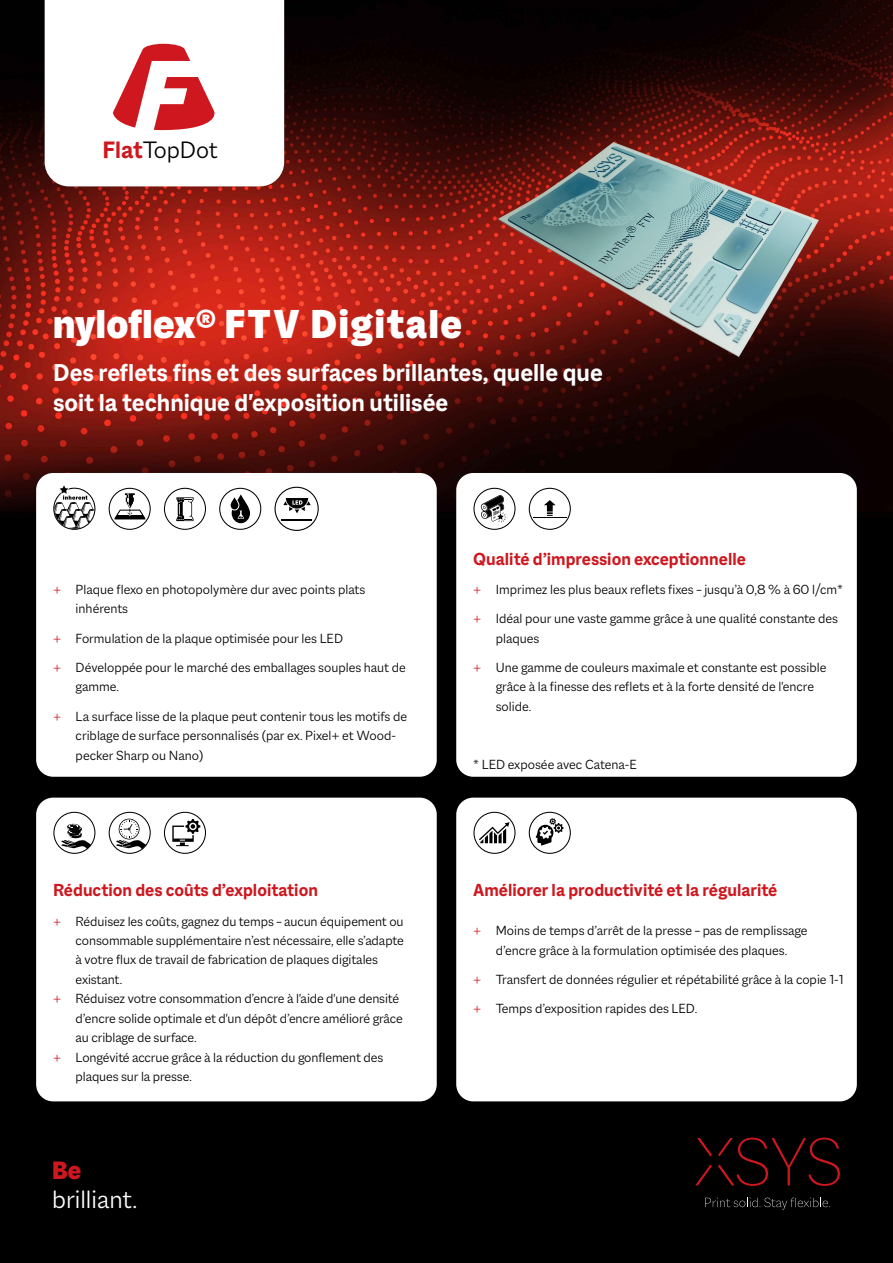
<style>
.page{position:relative;width:893px;height:1263px;background:#000}
.page>*{position:absolute;margin:0;border:0;box-sizing:border-box;transform-origin:0 0}
.t1{font:900 43.5px "Macklin Sans";letter-spacing:.04em;color:#fff}
.t2{font:300 27px "Macklin Sans";color:#fff}
.t3{font:900 27px "Macklin Sans";color:#ce171e}
.t4{font:700 26.25px/30px "Macklin Sans";color:#fff}
.t5{font:300 25.5px "Macklin Sans";color:#000}
.t6{font:700 18.75px "Macklin Sans";color:#ce171e}
.t7{font:300 14.25px/29.2px "Macklin Sans";letter-spacing:-.005em;color:#000}
.s1{font-weight:700;color:#ce171e}
.s2{color:#ce171e}
</style>
<div class="page">
<img style="left:0;top:0;width:893px;height:511px">
<svg style="left:45px;top:0;width:239px;height:186px;background:#f9e8e9"></svg>
<svg style="left:705px;top:1198px;width:125px;height:12px"></svg>
<svg style="left:697px;top:1138px;width:15px;height:18px"></svg>
<svg style="left:695px;top:1165px;width:17px;height:20px"></svg>
<svg style="left:718px;top:1137px;width:122px;height:49px"></svg>
<div style="left:36px;top:798px;width:401px;height:303px;background:#fff;border-radius:17px"></div>
<div style="left:36px;top:473px;width:401px;height:304px;background:#fff;border-radius:17px"></div>
<div style="left:456px;top:473px;width:401px;height:304px;background:#fff;border-radius:17px"></div>
<div style="left:456px;top:798px;width:401px;height:303px;background:#fff;border-radius:17px"></div>
<img style="left:424px;top:136px;width:436px;height:229px">
<svg style="left:53px;top:485px;width:43px;height:45px"></svg>
<svg style="left:164px;top:487px;width:42px;height:43px"></svg>
<svg style="left:108px;top:487px;width:43px;height:43px"></svg>
<svg style="left:219px;top:487px;width:42px;height:43px"></svg>
<svg style="left:473px;top:487px;width:43px;height:43px"></svg>
<svg style="left:528px;top:487px;width:43px;height:43px"></svg>
<hr style="left:534px;top:517px;width:33px;height:1px;background:#000">
<svg style="left:53px;top:811px;width:43px;height:43px"></svg>
<svg style="left:108px;top:811px;width:43px;height:43px"></svg>
<svg style="left:473px;top:811px;width:43px;height:43px"></svg>
<svg style="left:528px;top:811px;width:43px;height:43px"></svg>
<svg style="left:164px;top:811px;width:42px;height:43px"></svg>
<svg style="left:274px;top:486px;width:45px;height:45px"></svg>
<h3 class="t5" style="left:103px;top:136px;width:117px"><span class="s1">Flat</span>TopDot</h3>
<h1 class="t1" style="left:53px;top:299px;width:410px">nyloflex® FTV Digitale</h1>
<h3 class="t4" style="left:53px;top:357px;width:551px">Des reflets fins et des surfaces brillantes, quelle que soit la technique d'exposition utilisée</h3>
<p class="t7" style="left:76px;top:579px;width:291px;line-height:19.5px;text-indent:-23px"><span class="s2">+</span> Plaque flexo en photopolymère dur avec points plats inhérents</p>
<p class="t7" style="left:53px;top:623px;width:354px"><span class="s2">+</span> Formulation de la plaque optimisée pour les LED<br><span class="s2">+</span> Développée pour le marché des emballages souples haut de</p>
<p class="t7" style="left:53px;top:672px;width:355px;text-indent:23px">gamme.<br><span class="s2">+</span> La surface lisse de la plaque peut contenir tous les motifs de</p>
<p class="t7" style="left:76px;top:726px;width:322px;line-height:19.5px">criblage de surface personnalisés (par ex. Pixel+ et Wood&shy;pecker Sharp ou Nano)</p>
<h3 class="t6" style="left:53px;top:879px;width:266px">Réduction des coûts d’exploitation</h3>
<p class="t7" style="left:53px;top:906px;width:352px"><span class="s2">+</span> Réduisez les coûts, gagnez du temps – aucun équipement ou</p>
<p class="t7" style="left:76px;top:926px;width:330px">consommable supplémentaire n’est nécessaire, elle s’adapte</p>
<p class="t7" style="left:76px;top:945px;width:304px">à votre flux de travail de fabrication de plaques digitales</p>
<p class="t7" style="left:76px;top:965px;width:48px">existant.</p>
<p class="t7" style="left:53px;top:984px;width:348px"><span class="s2">+</span> Réduisez votre consommation d’encre à l'aide d'une densité</p>
<p class="t7" style="left:76px;top:1004px;width:329px">d’encre solide optimale et d'un dépôt d’encre amélioré grâce</p>
<p class="t7" style="left:76px;top:1023px;width:123px">au criblage de surface.</p>
<p class="t7" style="left:53px;top:1043px;width:332px"><span class="s2">+</span> Longévité accrue grâce à la réduction du gonflement des</p>
<p class="t7" style="left:76px;top:1062px;width:118px">plaques sur la presse.</p>
<h2 class="t3" style="left:52px;top:1155px;width:31px">Be</h2>
<h2 class="t2" style="left:52px;top:1184px;width:87px">brilliant.</h2>
<h3 class="t6" style="left:473px;top:548px;width:274px">Qualité d’impression exceptionnelle</h3>
<p class="t7" style="left:473px;top:575px;width:371px"><span class="s2">+</span> Imprimez les plus beaux reflets fixes – jusqu’à 0,8 % à 60 l/cm* <span class="s2">+</span> Idéal pour une vaste gamme grâce à une qualité constante des</p>
<p class="t7" style="left:473px;top:623px;width:355px;text-indent:23px">plaques<br><span class="s2">+</span> Une gamme de couleurs maximale et constante est possible</p>
<p class="t7" style="left:496px;top:677px;width:320px;line-height:19.5px">grâce à la finesse des reflets et à la forte densité de l'encre solide.</p>
<p class="t7" style="left:473px;top:750px;width:165px">* LED exposée avec Catena-E</p>
<h3 class="t6" style="left:473px;top:879px;width:306px">Améliorer la productivité et la régularité</h3>
<p class="t7" style="left:473px;top:921px;width:336px;line-height:19.5px;text-align:center"><span class="s2">+</span> Moins de temps d’arrêt de la presse – pas de remplissage d’encre grâce à la formulation optimisée des plaques.</p>
<p class="t7" style="left:473px;top:965px;width:372px"><span class="s2">+</span> Transfert de données régulier et répétabilité grâce à la copie 1-1 <span class="s2">+</span> Temps d’exposition rapides des LED.</p>
</div>
